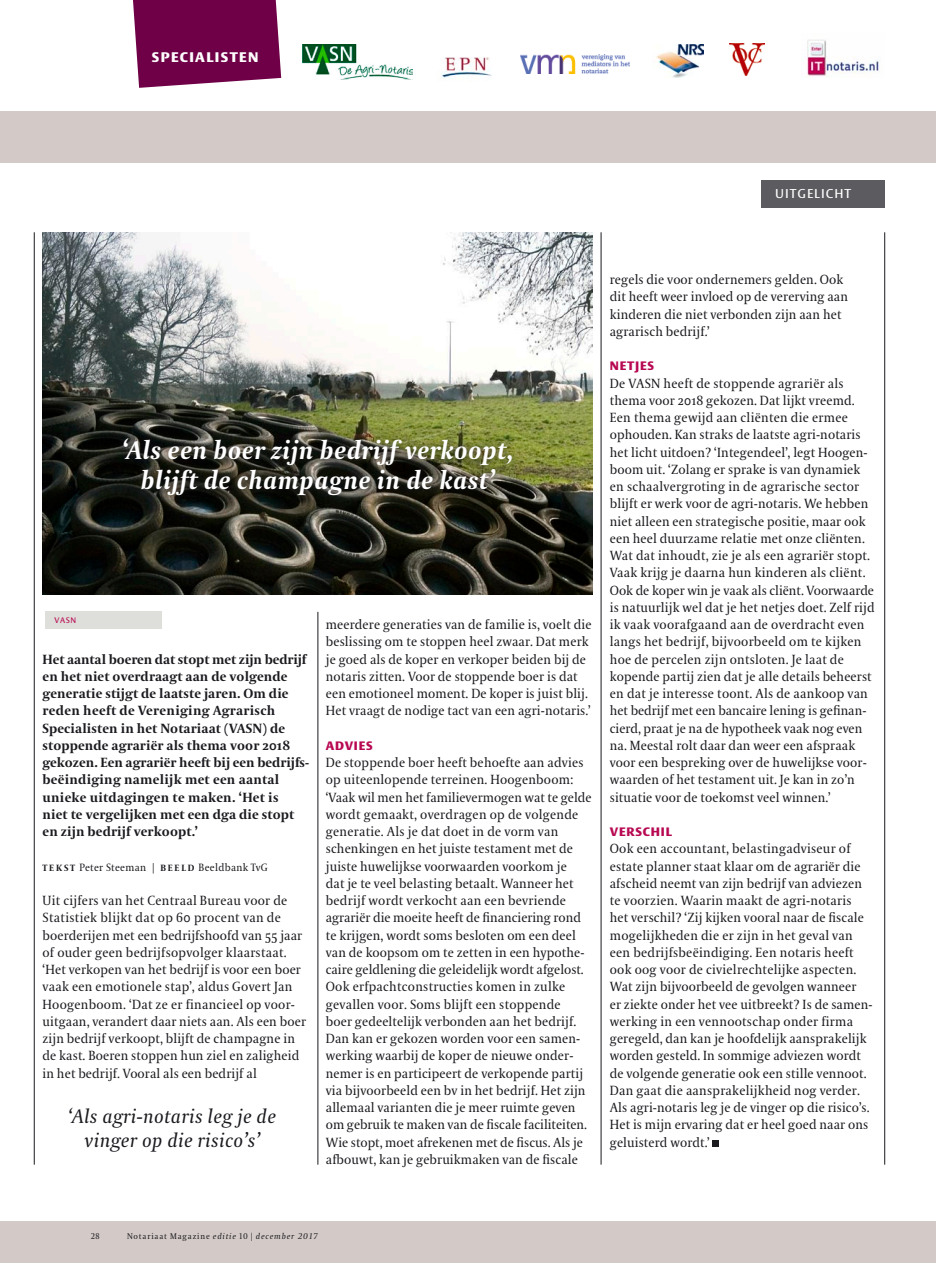
<style>
.page{position:relative;width:936px;height:1263px;background:#fff}
.page>*{position:absolute;margin:0;border:0;box-sizing:border-box;transform-origin:0 0}
.t1{font:italic 700 25.5px/30.6px "VPRO Coranto";letter-spacing:.02em;color:#fff;text-align:center}
.t2{font:italic 19.5px/24px "VPRO Coranto";letter-spacing:.02em;color:#1a1a1f;text-align:center}
.t3{font:700 13.65px "VPRO Vesta";letter-spacing:.1em;color:#fff}
.t4{font:13.2px/17.2px "VPRO Coranto";letter-spacing:.01em;color:#1a1a1f}
.t5{font:700 13.2px/17.2px "VPRO Coranto";letter-spacing:.01em;color:#1a1a1f}
.t6{font:12.6px "VPRO Vesta";letter-spacing:.08em;color:#fff}
.t7{font:700 12px "VPRO Vesta";letter-spacing:.07em;color:#b80852}
.t8{font:10.5px "VPRO Coranto";letter-spacing:.03em;color:#1a1a1f}
.t9{font:italic 8.25px "VPRO Coranto";letter-spacing:.1em;color:#1a1a1f}
.t10{font:8.25px "VPRO Coranto Cn";color:#1a1a1f}
.t11{font:7.8px "VPRO Vesta";color:#b80852}
.s1{font-weight:700;font-size:9px}
.s2{font-style:normal}
.s3{font-family:"VPRO Coranto Cn";font-style:normal}
</style>
<div class="page">
<div style="left:0;top:112px;width:935px;height:1151px;background:#d3cac7"></div>
<div style="left:0;top:163px;width:935px;height:1057px;background:#fff"></div>
<img style="left:302px;top:45px;width:110px;height:35px">
<img style="left:441px;top:57px;width:51px;height:21px">
<img style="left:656px;top:45px;width:47px;height:32px">
<img style="left:729px;top:44px;width:35px;height:31px">
<svg style="left:133px;top:0;width:148px;height:88px;background:#7c1757"></svg>
<div style="left:761px;top:181px;width:123px;height:27px;background:#5c5b5f"></div>
<img style="left:807px;top:39px;width:72px;height:38px">
<img style="left:520px;top:55px;width:109px;height:18px">
<img style="left:43px;top:232px;width:549px;height:363px">
<hr style="left:884px;top:232px;width:1px;height:933px;background:#1a1a1f">
<hr style="left:600px;top:232px;width:1px;height:933px;background:#1a1a1f">
<hr style="left:317px;top:612px;width:1px;height:553px;background:#1a1a1f">
<hr style="left:34px;top:232px;width:1px;height:933px;background:#1a1a1f">
<div style="left:712px;top:1140px;width:7px;height:7px;background:#1a1a1f"></div>
<div style="left:116px;top:430px;width:572px;height:115px;background:#1a1a1f;opacity:.75"></div>
<div style="left:45px;top:612px;width:117px;height:17px;background:#dedfda"></div>
<p class="t3" style="left:152px;top:51px;width:108px">SPECIALISTEN</p>
<p class="t6" style="left:775px;top:188px;width:78px">UITGELICHT</p>
<h1 class="t1" style="left:122px;top:434px;width:392px">‘Als een boer zijn bedrijf verkoopt, blijft de champagne in de kast’</h1>
<p class="t11" style="left:54px;top:617px;width:23px">VASN</p>
<p class="t5" style="left:43px;top:650px;width:268px">Het aantal boeren dat stopt met zijn bedrijf en het niet overdraagt aan de volgende generatie stijgt de laatste jaren. Om die reden heeft de Vereniging Agrarisch Specialisten in het Notariaat (VASN) de stoppende agrariër als thema voor 2018 gekozen. Een agrariër heeft bij een bedrijfs&shy;beëindiging namelijk met een aantal unieke uitdagingen te maken. ‘Het is<br>niet te vergelijken met een dga die stopt en zijn bedrijf verkoopt.’</p>
<p class="t8" style="left:43px;top:861px;width:227px"><span class="s1">T E K S T</span> Peter Steeman | <span class="s1">b ee l d</span> Beeldbank TvG</p>
<p class="t4" style="left:43px;top:892px;width:265px">Uit cijfers van het Centraal Bureau voor de Statistiek blijkt dat op 60 procent van de boerderijen met een bedrijfshoofd van 55 jaar of ouder geen bedrijfsopvolger klaarstaat. ‘Het verkopen van het bedrijf is voor een boer vaak een emotionele stap’, aldus Govert Jan Hoogenboom. ‘Dat ze er financieel op voor&shy;uitgaan, verandert daar niets aan. Als een boer zijn bedrijf verkoopt, blijft de champagne in de kast. Boeren stoppen hun ziel en zaligheid in het bedrijf. Vooral als een bedrijf al</p>
<h2 class="t2" style="left:69px;top:1104px;width:209px">‘Als agri-notaris leg je de vinger op die risico’s’</h2>
<p class="t4" style="left:326px;top:616px;width:267px">meerdere generaties van de familie is, voelt die beslissing om te stoppen heel zwaar. Dat merk je goed als de koper en verkoper beiden bij de notaris zitten. Voor de stoppende boer is dat een emotioneel moment. De koper is juist blij.<br>Het vraagt de nodige tact van een agri-notaris.’</p>
<p class="t7" style="left:326px;top:740px;width:48px">ADVIES</p>
<p class="t4" style="left:326px;top:754px;width:267px">De stoppende boer heeft behoefte aan advies op uiteenlopende terreinen. Hoogenboom: ‘Vaak wil men het familievermogen wat te gelde wordt gemaakt, overdragen op de volgende generatie. Als je dat doet in de vorm van schenkingen en het juiste testament met de juiste huwelijkse voorwaarden voorkom je<br>dat je te veel belasting betaalt. Wanneer het bedrijf wordt verkocht aan een bevriende agrariër die moeite heeft de financiering rond te krijgen, wordt soms besloten om een deel van de koopsom om te zetten in een hypothe&shy;caire geldlening die geleidelijk wordt afgelost.<br>Ook erfpachtconstructies komen in zulke gevallen voor. Soms blijft een stoppende<br>boer gedeeltelijk verbonden aan het bedrijf.<br>Dan kan er gekozen worden voor een samen&shy;werking waarbij de koper de nieuwe onder&shy;nemer is en participeert de verkopende partij via bijvoorbeeld een bv in het bedrijf. Het zijn allemaal varianten die je meer ruimte geven om gebruik te maken van de fiscale faciliteiten.<br>Wie stopt, moet afrekenen met de fiscus. Als je afbouwt, kan je gebruikmaken van de fiscale</p>
<p class="t4" style="left:609px;top:271px;width:240px">regels die voor ondernemers gelden. Ook dit heeft weer invloed op de vererving aan kinderen die niet verbonden zijn aan het agrarisch bedrijf.’</p>
<p class="t7" style="left:609px;top:361px;width:46px">NETJES</p>
<p class="t4" style="left:609px;top:374px;width:266px">De VASN heeft de stoppende agrariër als thema voor 2018 gekozen. Dat lijkt vreemd.<br>Een thema gewijd aan cliënten die ermee ophouden. Kan straks de laatste agri-notaris het licht uitdoen? ‘Integendeel’, legt Hoogen&shy;boom uit. ‘Zolang er sprake is van dynamiek en schaalvergroting in de agrarische sector blijft er werk voor de agri-notaris. We hebben niet alleen een strategische positie, maar ook een heel duurzame relatie met onze cliënten.<br>Wat dat inhoudt, zie je als een agrariër stopt.<br>Vaak krijg je daarna hun kinderen als cliënt.<br>Ook de koper win je vaak als cliënt. Voorwaarde is natuurlijk wel dat je het netjes doet. Zelf rijd ik vaak voorafgaand aan de overdracht even langs het bedrijf, bijvoorbeeld om te kijken hoe de percelen zijn ontsloten. Je laat de kopende partij zien dat je alle details beheerst en dat je interesse toont. Als de aankoop van het bedrijf met een bancaire lening is gefinan&shy;cierd, praat je na de hypotheek vaak nog even na. Meestal rolt daar dan weer een afspraak voor een bespreking over de huwelijkse voor&shy;waarden of het testament uit. Je kan in zo’n situatie voor de toekomst veel winnen.’</p>
<p class="t7" style="left:609px;top:827px;width:64px">VERSCHIL</p>
<p class="t4" style="left:609px;top:840px;width:264px">Ook een accountant, belastingadviseur of estate planner staat klaar om de agrariër die afscheid neemt van zijn bedrijf van adviezen te voorzien. Waarin maakt de agri-notaris het verschil? ‘Zij kijken vooral naar de fiscale mogelijkheden die er zijn in het geval van een bedrijfsbeëindiging. Een notaris heeft ook oog voor de civielrechtelijke aspecten.<br>Wat zijn bijvoorbeeld de gevolgen wanneer<br>er ziekte onder het vee uitbreekt? Is de samen&shy;werking in een vennootschap onder firma geregeld, dan kan je hoofdelijk aansprakelijk worden gesteld. In sommige adviezen wordt de volgende generatie ook een stille vennoot.<br>Dan gaat die aansprakelijkheid nog verder.<br>Als agri-notaris leg je de vinger op die risico’s.<br>Het is mijn ervaring dat er heel goed naar ons geluisterd wordt.’</p>
<p class="t10" style="left:91px;top:1231px;width:10px">28</p>
<p class="t9" style="left:127px;top:1231px;width:192px"><span class="s2">Notariaat Magazine</span> editie <span class="s3">10 |</span> december 2017</p>
</div>
